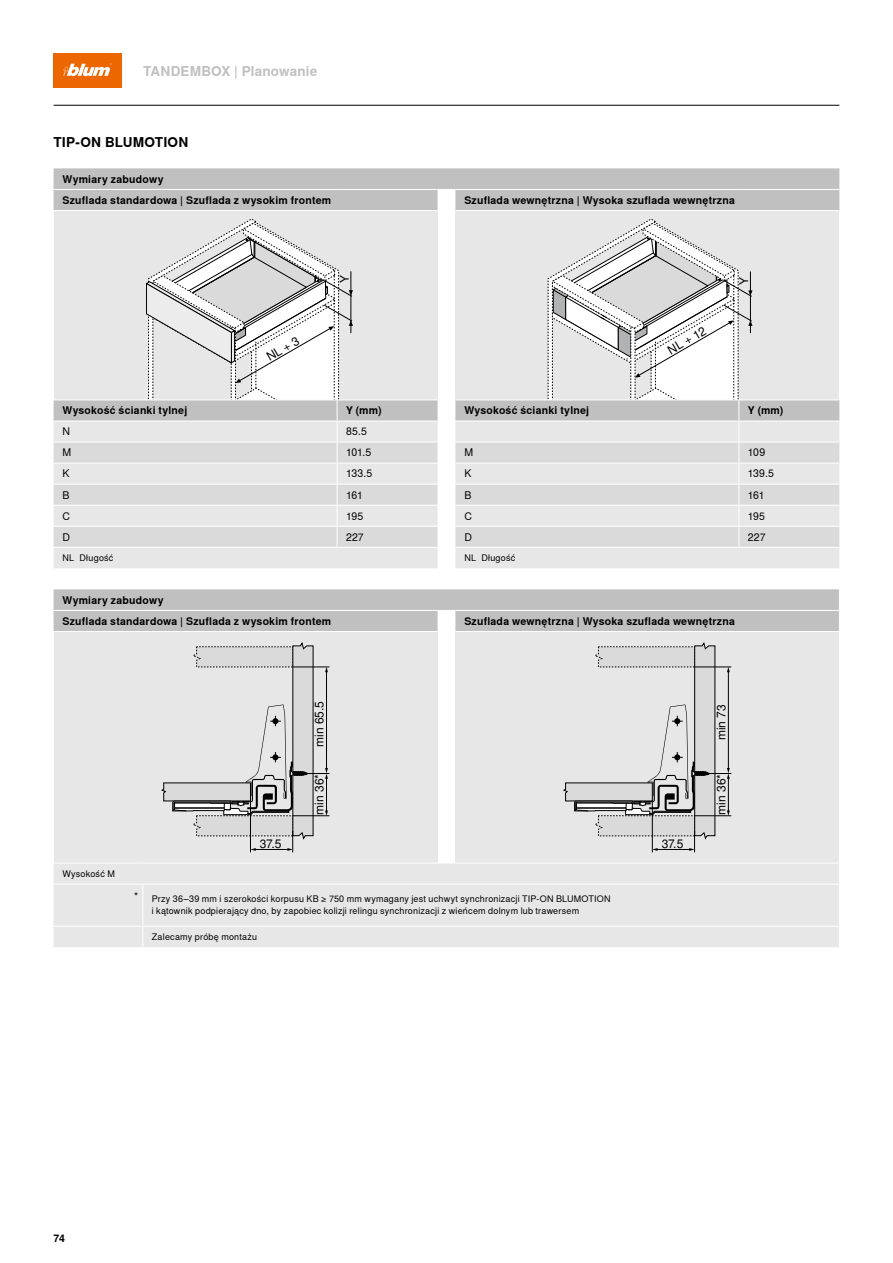
<style>
.page{position:relative;width:893px;height:1263px;background:#fff}
.page>*{position:absolute;margin:0;border:0;box-sizing:border-box;transform-origin:0 0}
.t1{font:700 13.5px "Nimbus Sans Global";letter-spacing:.01em;color:#c0c0c1}
.t2{font:700 13.5px "Nimbus Sans Global";letter-spacing:.015em;color:#000}
.t3{font:12px "Nimbus San L";color:#000}
.t4{font:12px "Nimbus Sans Global";color:#000}
.t5{font:700 10.5px/21px "Nimbus Sans Global";letter-spacing:.02em;color:#000}
.t6{font:10.5px "Nimbus Sans Global";letter-spacing:-.015em;color:#000}
.t7{font:9px/12px "Nimbus Sans Global";letter-spacing:.025em;color:#000}
</style>
<div class="page">
<div style="left:54px;top:54px;width:68px;height:34px;background:#ec6602"></div>
<svg style="left:63px;top:63px;width:49px;height:13px"></svg>
<div style="left:54px;top:631px;width:384px;height:232px;background:#e7e7e7"></div>
<svg style="left:162px;top:642px;width:167px;height:210px"></svg>
<hr style="left:293px;top:667px;width:36px;height:1px;background:#000">
<div style="left:455px;top:631px;width:384px;height:232px;background:#e7e7e7"></div>
<svg style="left:563px;top:642px;width:168px;height:210px"></svg>
<hr style="left:695px;top:667px;width:36px;height:1px;background:#000">
<div style="left:54px;top:864px;width:785px;height:83px;background:#e7e7e7"></div>
<svg style="left:438px;top:863px;width:17px;height:1px"></svg>
<div style="left:54px;top:589px;width:785px;height:42px;background:#c0c0c1"></div>
<hr style="left:54px;top:631px;width:89px;height:1px;background:#fff">
<hr style="left:143px;top:631px;width:295px;height:1px;background:#fff">
<hr style="left:455px;top:631px;width:385px;height:1px;background:#fff">
<hr style="left:54px;top:884px;width:89px;height:1px;background:#fff">
<hr style="left:143px;top:884px;width:295px;height:1px;background:#fff">
<hr style="left:142px;top:884px;width:1px;height:42px;background:#fff">
<svg style="left:438px;top:884px;width:17px;height:1px"></svg>
<hr style="left:455px;top:884px;width:385px;height:1px;background:#fff">
<hr style="left:54px;top:926px;width:89px;height:1px;background:#fff">
<hr style="left:143px;top:926px;width:295px;height:1px;background:#fff">
<svg style="left:142px;top:927px;width:1px;height:20px"></svg>
<svg style="left:438px;top:926px;width:17px;height:1px"></svg>
<hr style="left:455px;top:926px;width:385px;height:1px;background:#fff">
<svg style="left:54px;top:168px;width:785px;height:253px;background:#dadadb"></svg>
<div style="left:54px;top:422px;width:785px;height:146px;background:#e7e7e7"></div>
<svg style="left:54px;top:442px;width:785px;height:105px;background:#e1e1e1"></svg>
<hr style="left:54px;top:189px;width:283px;height:1px;background:#fff">
<hr style="left:337px;top:189px;width:101px;height:1px;background:#fff">
<svg style="left:438px;top:189px;width:17px;height:1px"></svg>
<hr style="left:455px;top:189px;width:284px;height:1px;background:#fff">
<hr style="left:739px;top:189px;width:100px;height:1px;background:#fff">
<hr style="left:54px;top:210px;width:283px;height:1px;background:#fff">
<hr style="left:337px;top:210px;width:101px;height:1px;background:#fff">
<hr style="left:455px;top:210px;width:284px;height:1px;background:#fff">
<hr style="left:739px;top:210px;width:100px;height:1px;background:#fff">
<hr style="left:54px;top:400px;width:283px;height:1px;background:#fff">
<hr style="left:337px;top:400px;width:101px;height:1px;background:#fff">
<hr style="left:455px;top:400px;width:284px;height:1px;background:#fff">
<hr style="left:739px;top:400px;width:100px;height:1px;background:#fff">
<hr style="left:54px;top:442px;width:283px;height:1px;background:#fff">
<hr style="left:337px;top:442px;width:101px;height:1px;background:#fff">
<hr style="left:455px;top:442px;width:284px;height:1px;background:#fff">
<hr style="left:739px;top:442px;width:100px;height:1px;background:#fff">
<hr style="left:54px;top:463px;width:283px;height:1px;background:#fff">
<hr style="left:337px;top:463px;width:101px;height:1px;background:#fff">
<hr style="left:455px;top:463px;width:284px;height:1px;background:#fff">
<hr style="left:739px;top:463px;width:100px;height:1px;background:#fff">
<hr style="left:54px;top:484px;width:283px;height:1px;background:#fff">
<hr style="left:337px;top:484px;width:101px;height:1px;background:#fff">
<hr style="left:739px;top:484px;width:100px;height:1px;background:#fff">
<hr style="left:54px;top:505px;width:283px;height:1px;background:#fff">
<hr style="left:337px;top:505px;width:101px;height:1px;background:#fff">
<hr style="left:739px;top:505px;width:100px;height:1px;background:#fff">
<hr style="left:455px;top:484px;width:284px;height:1px;background:#fff">
<hr style="left:455px;top:505px;width:284px;height:1px;background:#fff">
<hr style="left:54px;top:526px;width:283px;height:1px;background:#fff">
<hr style="left:337px;top:526px;width:101px;height:1px;background:#fff">
<svg style="left:146px;top:219px;width:207px;height:328px"></svg>
<hr style="left:739px;top:526px;width:100px;height:1px;background:#fff">
<svg style="left:548px;top:219px;width:205px;height:328px"></svg>
<hr style="left:455px;top:526px;width:284px;height:1px;background:#fff">
<hr style="left:54px;top:547px;width:283px;height:1px;background:#fff">
<hr style="left:337px;top:547px;width:101px;height:1px;background:#fff">
<hr style="left:739px;top:547px;width:100px;height:1px;background:#fff">
<hr style="left:455px;top:547px;width:284px;height:1px;background:#fff">
<hr style="left:54px;top:105px;width:785px;height:1px;background:#000">
<p class="t1" style="left:143px;top:63px;width:176px">TANDEMBOX | Planowanie</p>
<p class="t2" style="left:54px;top:135px;width:136px">TIP-ON BLUMOTION</p>
<p class="t5" style="left:63px;top:169px;width:270px">Wymiary zabudowy<br>Szuflada standardowa | Szuflada z wysokim frontem</p>
<p class="t5" style="left:464px;top:190px;width:272px">Szuflada wewnętrzna | Wysoka szuflada wewnętrzna</p>
<p class="t4" style="left:264px;top:351px;width:37px;rotate:-30deg">NL + 3</p>
<p class="t4" style="left:338px;top:283px;width:10px;rotate:-90deg">Y</p>
<p class="t4" style="left:737px;top:285px;width:10px;rotate:-90deg">Y</p>
<p class="t4" style="left:665px;top:345px;width:43px;rotate:-30deg">NL + 12</p>
<p class="t5" style="left:63px;top:400px;width:126px">Wysokość ścianki tylnej</p>
<p class="t5" style="left:464px;top:400px;width:126px">Wysokość ścianki tylnej</p>
<p class="t5" style="left:346px;top:400px;width:37px">Y (mm)</p>
<p class="t5" style="left:748px;top:400px;width:37px">Y (mm)</p>
<p class="t6" style="left:63px;top:426px;width:9px">N</p>
<p class="t6" style="left:346px;top:426px;width:22px">85.5</p>
<p class="t6" style="left:63px;top:447px;width:10px">M</p>
<p class="t6" style="left:346px;top:447px;width:27px">101.5</p>
<p class="t6" style="left:464px;top:447px;width:10px">M</p>
<p class="t6" style="left:748px;top:447px;width:19px">109</p>
<p class="t6" style="left:63px;top:468px;width:9px">K</p>
<p class="t6" style="left:346px;top:468px;width:28px">133.5</p>
<p class="t6" style="left:464px;top:468px;width:9px">K</p>
<p class="t6" style="left:748px;top:468px;width:28px">139.5</p>
<p class="t6" style="left:63px;top:489px;width:9px">B</p>
<p class="t6" style="left:346px;top:489px;width:18px">161</p>
<p class="t6" style="left:464px;top:489px;width:9px">B</p>
<p class="t6" style="left:748px;top:489px;width:18px">161</p>
<p class="t6" style="left:63px;top:510px;width:9px">C</p>
<p class="t6" style="left:346px;top:510px;width:19px">195</p>
<p class="t6" style="left:464px;top:510px;width:9px">C</p>
<p class="t6" style="left:748px;top:510px;width:19px">195</p>
<p class="t6" style="left:63px;top:531px;width:9px">D</p>
<p class="t6" style="left:346px;top:531px;width:19px">227</p>
<p class="t6" style="left:464px;top:531px;width:9px">D</p>
<p class="t6" style="left:748px;top:531px;width:19px">227</p>
<p class="t7" style="left:63px;top:552px;width:52px">NL Długość</p>
<p class="t7" style="left:464px;top:552px;width:52px">NL Długość</p>
<p class="t5" style="left:63px;top:590px;width:270px">Wymiary zabudowy<br>Szuflada standardowa | Szuflada z wysokim frontem</p>
<p class="t3" style="left:312px;top:747px;width:48px;rotate:-90deg">min 65.5</p>
<p class="t7" style="left:63px;top:868px;width:54px">Wysokość M</p>
<p class="t3" style="left:260px;top:837px;width:23px">37.5</p>
<p class="t3" style="left:312px;top:815px;width:42px;rotate:-90deg">min 36*</p>
<p class="t5" style="left:464px;top:611px;width:272px">Szuflada wewnętrzna | Wysoka szuflada wewnętrzna</p>
<p class="t3" style="left:714px;top:740px;width:37px;rotate:-90deg">min 73</p>
<p class="t3" style="left:662px;top:837px;width:23px">37.5</p>
<p class="t3" style="left:714px;top:815px;width:42px;rotate:-90deg">min 36*</p>
<p class="t6" style="left:134px;top:890px;width:6px">*</p>
<p class="t7" style="left:152px;top:893px;width:460px">Przy 36–39 mm i szerokości korpusu KB ≥ 750 mm wymagany jest uchwyt synchronizacji TIP-ON BLUMOTION i kątownik podpierający dno, by zapobiec kolizji relingu synchronizacji z wieńcem dolnym lub trawersem</p>
<p class="t7" style="left:152px;top:931px;width:107px">Zalecamy próbę montażu</p>
<p class="t5" style="left:54px;top:1228px;width:13px">74</p>
</div>
